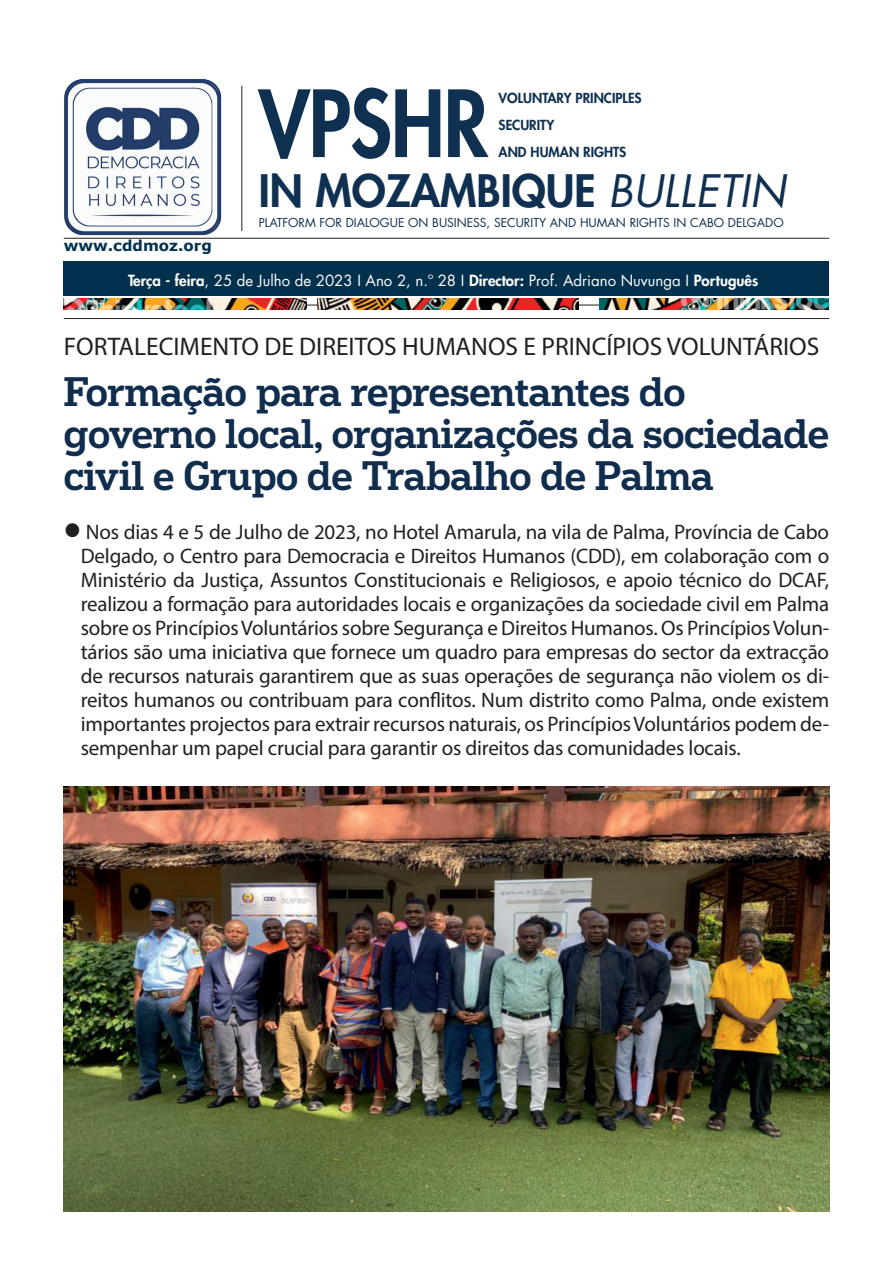
<style>
.page{position:relative;width:893px;height:1263px;background:#fff}
.page>*{position:absolute;margin:0;border:0;box-sizing:border-box;transform-origin:0 0}
.t1{font:800 89.85px "Futura LT";letter-spacing:-.01em;color:#0f3051;scale:.88 1}
.t2{font:800 43.5px "Futura LT";color:#0f3051}
.t3{font:500 39px/42px "Popular";letter-spacing:-.01em;color:#102d4e}
.t4{font:25.5px "Myriad Pro";color:#231f20}
.t5{font:21px/24px "Myriad Pro";letter-spacing:-.01em;color:#231f20;text-align:justify}
.t6{font:15px "Futura LT";color:#fff}
.t7{font:700 15px "Verdana";color:#03304d}
.t8{font:800 13.5px/27px "Futura LT";color:#0f3051}
.t9{font:12px "Futura LT";color:#0f3051}
.s1{font-weight:400;font-style:italic}
.s2{font-weight:800}
</style>
<div class="page">
<img style="left:64px;top:787px;width:766px;height:425px">
<div style="left:64px;top:262px;width:765px;height:34px;background:#03304d"></div>
<hr style="left:64px;top:305px;width:765px;height:1px;background:#231f20">
<hr style="left:64px;top:238px;width:765px;height:1px;background:#231f20">
<hr style="left:242px;top:86px;width:1px;height:145px;background:#231f20">
<img style="left:64px;top:79px;width:158px;height:156px">
<img style="left:64px;top:298px;width:242px;height:11px">
<img style="left:317px;top:298px;width:262px;height:11px">
<img style="left:599px;top:298px;width:229px;height:11px">
<hr style="left:64px;top:318px;width:765px;height:1px;background:#231f20">
<h1 class="t1" style="left:259px;top:64px;width:262px">VPSHR</h1>
<h2 class="t2" style="left:259px;top:162px;width:528px">IN MOZAMBIQUE <span class="s1">BULLETIN</span></h2>
<p class="t8" style="left:499px;top:85px;width:145px">VOLUNTARY PRINCIPLES<br>SECURITY<br>AND HUMAN RIGHTS</p>
<p class="t7" style="left:64px;top:236px;width:150px">www.cddmoz.org</p>
<p class="t9" style="left:259px;top:215px;width:526px">PLATFORM FOR DIALOGUE ON BUSINESS, SECURITY AND HUMAN RIGHTS IN CABO DELGADO</p>
<p class="t6" style="left:128px;top:270px;width:632px"><span class="s2">Terça - feira</span>, 25 de Julho de 2023 I Ano 2, n.º 28 I <span class="s2">Director:</span> Prof. Adriano Nuvunga I <span class="s2">Português</span></p>
<p class="t4" style="left:64px;top:331px;width:757px">FORTALECIMENTO DE DIREITOS HUMANOS E PRINCÍPIOS VOLUNTÁRIOS</p>
<h3 class="t3" style="left:64px;top:369px;width:767px">Formação para representantes do governo local, organizações da sociedade civil e Grupo de Trabalho de Palma</h3>
<p class="t5" style="left:81px;top:519px;width:750px;text-indent:-17px">● Nos dias 4 e 5 de Julho de 2023, no Hotel Amarula, na vila de Palma, Província de Cabo Delgado, o Centro para Democracia e Direitos Humanos (CDD), em colaboração com o Ministério da Justiça, Assuntos Constitucionais e Religiosos, e apoio técnico do DCAF, realizou a formação para autoridades locais e organizações da sociedade civil em Palma sobre os Princípios Voluntários sobre Segurança e Direitos Humanos. Os Princípios Volun&shy;tários são uma iniciativa que fornece um quadro para empresas do sector da extracção de recursos naturais garantirem que as suas operações de segurança não violem os di&shy;reitos humanos ou contribuam para conflitos. Num distrito como Palma, onde existem importantes projectos para extrair recursos naturais, os Princípios Voluntários podem de&shy;sempenhar um papel crucial para garantir os direitos das comunidades locais.</p>
</div>
